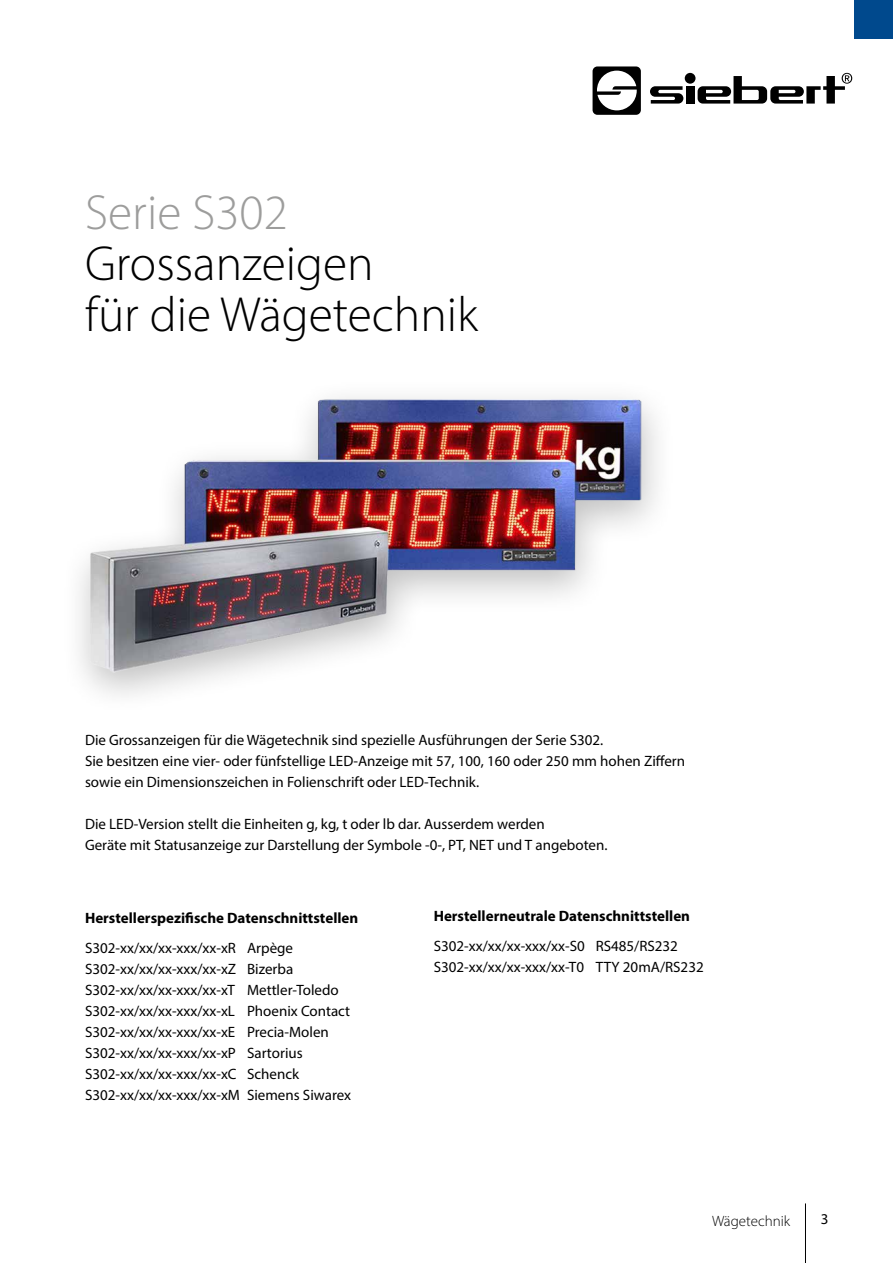
<style>
.page{position:relative;width:893px;height:1263px;background:#fff}
.page>*{position:absolute;margin:0;border:0;box-sizing:border-box;transform-origin:0 0}
.t1{font:300 49.5px/51px "Myriad Pro";color:#000}
.t2{font:300 49.5px "Myriad Pro";color:#9d9d9c}
.t3{font:15px/21px "Myriad Pro";color:#000}
.t4{font:700 15px "Myriad Pro";color:#000}
.t5{font:300 15px "Myriad Pro";color:#000}
</style>
<div class="page">
<hr style="left:805px;top:1203px;width:1px;height:60px;background:#000">
<svg style="left:593px;top:66px;width:48px;height:49px"></svg>
<svg style="left:650px;top:86px;width:33px;height:18px"></svg>
<div style="left:686px;top:86px;width:8px;height:18px;background:#000"></div>
<div style="left:685px;top:73px;width:10px;height:11px;background:#000;border-radius:50%"></div>
<svg style="left:698px;top:73px;width:154px;height:31px"></svg>
<div style="left:855px;top:0;width:38px;height:38px;background:#00498d"></div>
<img style="left:84px;top:397px;width:574px;height:289px">
<h1 class="t2" style="left:85px;top:183px;width:204px">Serie S302</h1>
<h1 class="t1" style="left:85px;top:238px;width:395px">Grossanzeigen<br>für die Wägetechnik</h1>
<p class="t3" style="left:85px;top:729px;width:602px">Die Grossanzeigen für die Wägetechnik sind spezielle Ausführungen der Serie S302.<br>Sie besitzen eine vier- oder fünfstellige LED-Anzeige mit 57, 100, 160 oder 250 mm hohen Ziffern sowie ein Dimensionszeichen in Folienschrift oder LED-Technik.</p>
<p class="t3" style="left:85px;top:813px;width:524px">Die LED-Version stellt die Einheiten g, kg, t oder lb dar. Ausserdem werden<br>Geräte mit Statusanzeige zur Darstellung der Symbole -0-, PT, NET und T angeboten.</p>
<p class="t4" style="left:85px;top:908px;width:275px">Herstellerspezifische Datenschnittstellen</p>
<p class="t3" style="left:85px;top:937px;width:268px">S302-xx/xx/xx-xxx/xx-xR Arpège S302-xx/xx/xx-xxx/xx-xZ Bizerba S302-xx/xx/xx-xxx/xx-xT Mettler-Toledo S302-xx/xx/xx-xxx/xx-xL Phoenix Contact S302-xx/xx/xx-xxx/xx-xE Precia-Molen S302-xx/xx/xx-xxx/xx-xP Sartorius S302-xx/xx/xx-xxx/xx-xC Schenck S302-xx/xx/xx-xxx/xx-xM Siemens Siwarex</p>
<p class="t4" style="left:434px;top:906px;width:258px">Herstellerneutrale Datenschnittstellen</p>
<p class="t3" style="left:434px;top:935px;width:271px">S302-xx/xx/xx-xxx/xx-S0 RS485/RS232<br>S302-xx/xx/xx-xxx/xx-T0 TTY 20mA/RS232</p>
<p class="t5" style="left:712px;top:1212px;width:80px">Wägetechnik</p>
<p class="t3" style="left:821px;top:1208px;width:9px">3</p>
</div>
